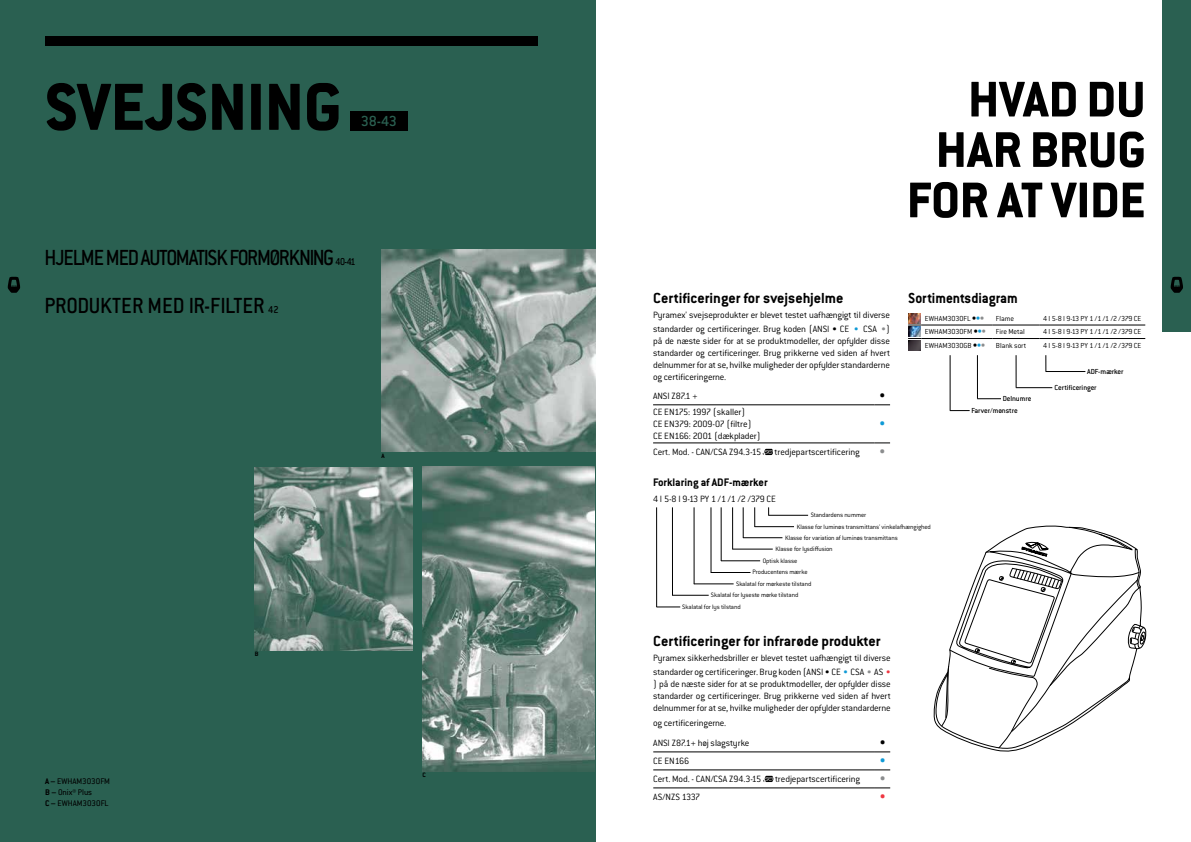
<style>
.page{position:relative;width:1191px;height:842px;background:#fff}
.page>*{position:absolute;margin:0;border:0;box-sizing:border-box;transform-origin:0 0}
.t1{font:800 73px "Conduit ITC Std";color:#000;scale:.94 1}
.t2{font:800 55px/50.4px "Conduit ITC Std";color:#000;text-align:right;scale:.94 1}
.t3{font:500 24px/48px "Conduit ITC Std";letter-spacing:-.05em;color:#000;scale:.9 1}
.t4{font:700 16px "Conduit ITC Std";color:#000}
.t5{font:700 16px "Conduit ITC Std";color:#000;scale:.94 1}
.t6{font:500 16px "Conduit ITC Std";color:#2a6051}
.t7{font:700 12px "Conduit ITC Std";color:#000}
.t8{font:900 11.8px "Conduit ITC Std";color:#000;scale:.87 1}
.t9{font:900 11.8px "Conduit ITC Std";color:#0f9ad6;scale:.87 1}
.t10{font:900 11.8px "Conduit ITC Std";color:#8b8d8e;scale:.87 1}
.t11{font:900 11.8px "Conduit ITC Std";color:#ef3742;scale:.87 1}
.t12{font:300 10px/12px "Conduit ITC Std";letter-spacing:-.015em;color:#000}
.t13{font:9px/10.8px "Conduit ITC Std";color:#000}
.t14{font:300 8px "Conduit ITC Std";color:#000}
.t15{font:500 8px/12.2px "Conduit ITC Std";letter-spacing:-.015em;color:#000}
.t16{font:300 7px "Conduit ITC Std";letter-spacing:-.015em;color:#000}
.t17{font:700 7px "Conduit ITC Std";color:#000}
.s1{font-size:11px}
.s2{font-weight:700}
.s3{font-weight:400}
.s4{font-weight:400;color:#0f9ad6}
.s5{font-weight:400;color:#8b8d8e}
.s6{font-weight:900;font-size:9.2px}
.s7{font-weight:900;font-size:9.2px;color:#0f9ad6}
.s8{font-weight:900;font-size:9.2px;color:#8b8d8e}
.s9{font-weight:400;color:#ef3742}
</style>
<div class="page">
<div style="left:0;top:0;width:595px;height:842px;background:#2a6051"></div>
<img style="left:422px;top:467px;width:173px;height:304px">
<img style="left:255px;top:467px;width:157px;height:183px">
<div style="left:350px;top:111px;width:57px;height:20px;background:#000"></div>
<div style="left:45px;top:36px;width:493px;height:9px;background:#000"></div>
<img style="left:381px;top:249px;width:215px;height:203px">
<hr style="left:653px;top:752px;width:222px;height:1px;background:#000">
<svg style="left:875px;top:752px;width:15px;height:1px"></svg>
<hr style="left:653px;top:770px;width:222px;height:1px;background:#000">
<svg style="left:875px;top:770px;width:15px;height:1px"></svg>
<hr style="left:653px;top:788px;width:222px;height:1px;background:#000">
<svg style="left:875px;top:788px;width:15px;height:1px"></svg>
<svg style="left:763px;top:776px;width:10px;height:6px"></svg>
<hr style="left:977px;top:355px;width:1px;height:44px;background:#000">
<svg style="left:977px;top:398px;width:24px;height:1px"></svg>
<hr style="left:949px;top:355px;width:1px;height:56px;background:#000">
<svg style="left:949px;top:410px;width:20px;height:1px"></svg>
<hr style="left:1015px;top:355px;width:1px;height:32px;background:#000">
<hr style="left:1015px;top:387px;width:37px;height:1px;background:#000">
<svg style="left:1045px;top:355px;width:1px;height:16px"></svg>
<hr style="left:1045px;top:371px;width:40px;height:1px;background:#000">
<svg style="left:934px;top:527px;width:211px;height:224px"></svg>
<hr style="left:921px;top:325px;width:71px;height:1px;background:#000">
<hr style="left:992px;top:325px;width:47px;height:1px;background:#000">
<hr style="left:1039px;top:325px;width:106px;height:1px;background:#000">
<hr style="left:921px;top:338px;width:71px;height:1px;background:#000">
<hr style="left:992px;top:338px;width:47px;height:1px;background:#000">
<hr style="left:1039px;top:338px;width:106px;height:1px;background:#000">
<svg style="left:908px;top:313px;width:13px;height:37px"></svg>
<hr style="left:653px;top:405px;width:221px;height:1px;background:#000">
<svg style="left:874px;top:405px;width:16px;height:1px"></svg>
<hr style="left:653px;top:443px;width:221px;height:1px;background:#000">
<svg style="left:874px;top:443px;width:16px;height:1px"></svg>
<svg style="left:763px;top:449px;width:10px;height:6px"></svg>
<hr style="left:656px;top:507px;width:1px;height:100px;background:#000">
<hr style="left:672px;top:507px;width:1px;height:88px;background:#000">
<hr style="left:694px;top:507px;width:1px;height:77px;background:#000">
<svg style="left:656px;top:607px;width:24px;height:1px"></svg>
<hr style="left:672px;top:595px;width:36px;height:1px;background:#000">
<hr style="left:694px;top:584px;width:39px;height:1px;background:#000">
<hr style="left:710px;top:507px;width:1px;height:66px;background:#000">
<hr style="left:721px;top:507px;width:1px;height:54px;background:#000">
<hr style="left:732px;top:507px;width:1px;height:42px;background:#000">
<hr style="left:743px;top:507px;width:1px;height:31px;background:#000">
<svg style="left:754px;top:507px;width:1px;height:19px"></svg>
<hr style="left:711px;top:572px;width:39px;height:1px;background:#000">
<hr style="left:721px;top:560px;width:39px;height:1px;background:#000">
<hr style="left:732px;top:549px;width:40px;height:1px;background:#000">
<hr style="left:743px;top:537px;width:39px;height:1px;background:#000">
<hr style="left:754px;top:526px;width:40px;height:1px;background:#000">
<hr style="left:768px;top:515px;width:40px;height:1px;background:#000">
<div style="left:1162px;top:0;width:29px;height:331px;background:#2a6051"></div>
<svg style="left:1170px;top:277px;width:13px;height:16px"></svg>
<svg style="left:8px;top:277px;width:12px;height:16px"></svg>
<h1 class="t1" style="left:45px;top:63px;width:317px">SVEJSNING</h1>
<h3 class="t6" style="left:361px;top:111px;width:37px">38-43</h3>
<h3 class="t3" style="left:45px;top:232px;width:347px">HJELME MED AUTOMATISK FORMØRKNING <span class="s1">40-41<br></span>PRODUKTER MED IR-FILTER <span class="s1">42</span></h3>
<p class="t17" style="left:381px;top:451px;width:5px">A</p>
<p class="t13" style="left:45px;top:775px;width:66px"><span class="s2">A –</span> EWHAM3030FM<br><span class="s2">B –</span> Onix® Plus<br><span class="s2">C –</span> EWHAM3030FL</p>
<p class="t17" style="left:255px;top:650px;width:5px">B</p>
<p class="t17" style="left:422px;top:771px;width:5px">C</p>
<h2 class="t2" style="left:907px;top:73px;width:255px">HVAD DU<br>HAR BRUG<br>FOR AT VIDE</h2>
<h3 class="t4" style="left:653px;top:288px;width:192px">Certificeringer for svejsehjelme</h3>
<p class="t12" style="left:653px;top:307px;width:238px;line-height:14.4px">Pyramex' svejseprodukter er blevet testet uafhængigt til diverse standarder og certificeringer. Brug koden (ANSI <span class="s3">•</span> CE <span class="s4">•</span> CSA <span class="s5">•</span>)</p>
<p class="t12" style="left:653px;top:335px;width:238px;text-align:justify">på de næste sider for at se produktmodeller, der opfylder disse standarder og certificeringer. Brug prikkerne ved siden af hvert delnummer for at se, hvilke muligheder der opfylder standarderne og certificeringerne.</p>
<p class="t12" style="left:653px;top:390px;width:46px">ANSI Z87.1 +</p>
<p class="t8" style="left:879px;top:389px;width:7px">•</p>
<p class="t12" style="left:653px;top:405px;width:109px;line-height:12.3px">CE EN175: 1997 (skaller)<br>CE EN379: 2009-07 (filtre)<br>CE EN166: 2001 (dækplader)</p>
<p class="t9" style="left:879px;top:417px;width:7px">•</p>
<p class="t12" style="left:653px;top:446px;width:110px">Cert. Mod. - CAN/CSA Z94.3-15</p>
<p class="t12" style="left:774px;top:446px;width:87px">tredjepartscertificering</p>
<p class="t10" style="left:879px;top:445px;width:7px">•</p>
<p class="t7" style="left:653px;top:475px;width:116px">Forklaring af ADF-mærker</p>
<p class="t12" style="left:653px;top:492px;width:124px">4 I 5-8 I 9-13 PY 1 /1 /1 /2 /379 CE</p>
<p class="t16" style="left:810px;top:511px;width:57px">Standardens nummer</p>
<h3 class="t5" style="left:908px;top:288px;width:118px">Sortimentsdiagram</h3>
<p class="t14" style="left:925px;top:313px;width:61px">EWHAM3030FL <span class="s6">•</span><span class="s7">•</span><span class="s8">•</span></p>
<p class="t14" style="left:996px;top:313px;width:20px">Flame</p>
<p class="t14" style="left:1043px;top:313px;width:100px">4 I 5-8 I 9-13 PY 1 /1 /1 /2 /379 CE</p>
<p class="t14" style="left:925px;top:327px;width:101px">EWHAM3030FM <span class="s6">•</span><span class="s7">•</span><span class="s8">•</span> Fire Metal</p>
<p class="t14" style="left:1043px;top:327px;width:100px">4 I 5-8 I 9-13 PY 1 /1 /1 /2 /379 CE</p>
<p class="t14" style="left:925px;top:340px;width:103px">EWHAM3030GB <span class="s6">•</span><span class="s7">•</span><span class="s8">•</span> Blank sort</p>
<p class="t14" style="left:1043px;top:340px;width:100px">4 I 5-8 I 9-13 PY 1 /1 /1 /2 /379 CE</p>
<p class="t15" style="left:1087px;top:365px;width:38px">ADF-mærker</p>
<p class="t15" style="left:971px;top:392px;width:62px;text-indent:31px">Delnumre<br>Farver/mønstre</p>
<p class="t15" style="left:1054px;top:381px;width:43px">Certificeringer</p>
<p class="t16" style="left:796px;top:522px;width:136px">Klasse for luminøs transmittans' vinkelafhængighed</p>
<p class="t16" style="left:785px;top:533px;width:114px">Klasse for variation af luminøs transmittans</p>
<p class="t16" style="left:775px;top:545px;width:59px">Klasse for lysdiffusion</p>
<p class="t16" style="left:763px;top:556px;width:36px">Optisk klasse</p>
<p class="t16" style="left:752px;top:568px;width:57px">Producentens mærke</p>
<p class="t16" style="left:736px;top:580px;width:77px">Skalatal for mørkeste tilstand</p>
<p class="t16" style="left:711px;top:591px;width:89px">Skalatal for lyseste mørke tilstand</p>
<p class="t16" style="left:682px;top:602px;width:60px">Skalatal for lys tilstand</p>
<h3 class="t4" style="left:653px;top:631px;width:229px">Certificeringer for infrarøde produkter</h3>
<p class="t12" style="left:653px;top:650px;width:239px;line-height:14.4px">Pyramex sikkerhedsbriller er blevet testet uafhængigt til diverse standarder og certificeringer. Brug koden (ANSI <span class="s3">•</span> CE <span class="s4">•</span> CSA <span class="s5">•</span> AS <span class="s9">•</span></p>
<p class="t12" style="left:653px;top:678px;width:239px;text-align:justify">) på de næste sider for at se produktmodeller, der opfylder disse standarder og certificeringer. Brug prikkerne ved siden af hvert delnummer for at se, hvilke muligheder der opfylder standarderne</p>
<p class="t12" style="left:653px;top:712px;width:98px;line-height:20.3px">og certificeringerne.<br>ANSI Z87.1+ høj slagstyrke</p>
<p class="t8" style="left:880px;top:736px;width:7px">•</p>
<p class="t12" style="left:653px;top:755px;width:37px">CE EN166</p>
<p class="t9" style="left:880px;top:754px;width:7px">•</p>
<p class="t12" style="left:653px;top:773px;width:110px">Cert. Mod. - CAN/CSA Z94.3-15</p>
<p class="t12" style="left:775px;top:773px;width:87px">tredjepartscertificering</p>
<p class="t10" style="left:880px;top:772px;width:7px">•</p>
<p class="t12" style="left:653px;top:791px;width:49px">AS/NZS 1337</p>
<p class="t11" style="left:880px;top:790px;width:7px">•</p>
</div>
